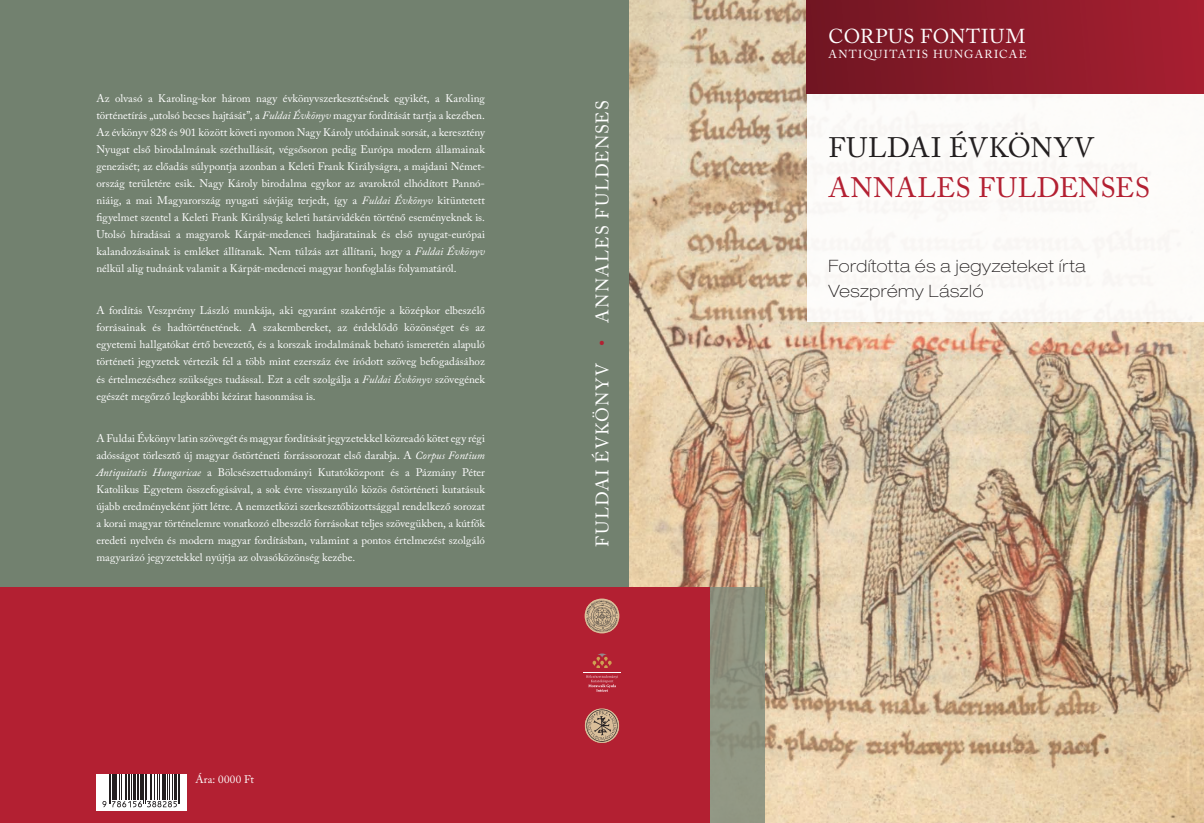
<style>
.page{position:relative;width:1204px;height:823px;background:#fff}
.page>*{position:absolute;margin:0;border:0;box-sizing:border-box;transform-origin:0 0}
.t1{font:28px "Adobe Caslon Pro";letter-spacing:.005em;color:#b32032}
.t2{font:28px "Adobe Caslon Pro";letter-spacing:.03em;color:#231f20}
.t3{font:20px "Adobe Caslon Pro";letter-spacing:.035em;color:#fff}
.t4{font:18px "Adobe Caslon Pro";letter-spacing:.06em;color:#fff}
.t5{font:100 expanded 17px/25px "Helvetica Neue LT Pro";letter-spacing:.04em;color:#231f20}
.t6{font:11.5px "Adobe Caslon Pro";letter-spacing:.11em;color:#fff}
.t7{font:11px/17px "Adobe Caslon Pro";letter-spacing:.005em;color:#fff;text-align:justify}
.t8{font:11px "Adobe Caslon Pro";letter-spacing:.035em;color:#fff}
.s1{font-style:italic}
.s2{color:#b32032}
</style>
<div class="page">
<img style="left:629px;top:0;width:574px;height:822px">
<div style="left:0;top:0;width:629px;height:822px;background:#72816f"></div>
<svg style="left:709px;top:587px;width:56px;height:235px;background:#8e907e"></svg>
<div style="left:0;top:587px;width:709px;height:235px;background:#b32032"></div>
<div style="left:96px;top:773px;width:91px;height:37px;background:#fff"></div>
<svg style="left:102px;top:801px;width:4px;height:5px"></svg>
<hr style="left:109px;top:773px;width:1px;height:30px;background:#231f20">
<hr style="left:110px;top:773px;width:1px;height:30px;background:#231f20">
<svg style="left:112px;top:773px;width:65px;height:33px"></svg>
<hr style="left:175px;top:773px;width:2px;height:26px;background:#231f20">
<hr style="left:178px;top:773px;width:1px;height:30px;background:#231f20">
<hr style="left:179px;top:773px;width:1px;height:30px;background:#231f20">
<div style="left:806px;top:0;width:397px;height:94px;background:linear-gradient(to right,#6f1622,#a71f31)"></div>
<div style="left:806px;top:94px;width:397px;height:227px;background:#fff"></div>
<img style="left:585px;top:708px;width:34px;height:34px">
<svg style="left:584px;top:598px;width:35px;height:35px"></svg>
<img style="left:586px;top:600px;width:31px;height:31px">
<svg style="left:592px;top:653px;width:19px;height:14px"></svg>
<hr style="left:583px;top:671px;width:37px;height:1px;background:#fff">
<svg style="left:586px;top:675px;width:32px;height:16px"></svg>
<p class="t7" style="left:96px;top:89px;width:390px;text-align:left">Az olvasó a Karoling-kor három nagy évkönyvszerkesztésének egyikét, a Karoling történetírás „utolsó becses hajtását”, a <span class="s1">Fuldai Évkönyv</span> magyar fordítását tartja a kezében.<br>Az évkönyv 828 és 901 között követi nyomon Nagy Károly utódainak sorsát, a keresztény Nyugat első birodalmának széthullását, végsősoron pedig Európa modern államainak genezisét; az előadás súlypontja azonban a Keleti Frank Királyságra, a majdani Német-- ország területére esik. Nagy Károly birodalma egykor az avaroktól elhódított Pannó&shy;niáig, a mai Magyarország nyugati sávjáig terjedt, így a <span class="s1">Fuldai Évkönyv</span> kitüntetett figyelmet szentel a Keleti Frank Királyság keleti határvidékén történő eseményeknek is.<br>Utolsó híradásai a magyarok Kárpát-medencei hadjáratainak és első nyugat-európai kalandozásainak is emléket állítanak. Nem túlzás azt állítani, hogy a <span class="s1">Fuldai Évkönyv </span>nélkül alig tudnánk valamit a Kárpát-medencei magyar honfoglalás folyamatáról.</p>
<p class="t7" style="left:96px;top:302px;width:390px">A fordítás Veszprémy László munkája, aki egyaránt szakértője a középkor elbeszélő forrásainak és hadtörténetének. A szakembereket, az érdeklődő közönséget és az egyetemi hallgatókat értő bevezető, és a korszak irodalmának beható ismeretén alapuló történeti jegyzetek vértezik fel a több mint ezerszáz éve íródott szöveg befogadásához és értelmezéséhez szükséges tudással. Ezt a célt szolgálja a <span class="s1">Fuldai Évkönyv</span> szövegének egészét megőrző legkorábbi kézirat hasonmása is.</p>
<p class="t7" style="left:96px;top:429px;width:390px">A Fuldai Évkönyv latin szövegét és magyar fordítását jegyzetekkel közreadó kötet egy régi adósságot törlesztő új magyar őstörténeti forrássorozat első darabja. A <span class="s1">Corpus Fontium Antiquitatis Hungaricae</span> a Bölcsészettudományi Kutatóközpont és a Pázmány Péter Katolikus Egyetem összefogásával, a sok évre visszanyúló közös őstörténeti kutatásuk újabb eredményeként jött létre. A nemzetközi szerkesztőbizottsággal rendelkező sorozat a korai magyar történelemre vonatkozó elbeszélő forrásokat teljes szövegükben, a kútfők eredeti nyelvén és modern magyar fordításban, valamint a pontos értelmezést szolgáló magyarázó jegyzetekkel nyújtja az olvasóközönség kezébe.</p>
<p class="t8" style="left:195px;top:772px;width:60px">Ára: 0000 Ft</p>
<h3 class="t4" style="left:592px;top:546px;width:447px;rotate:-90deg">FULDAI ÉVKÖNYV <span class="s2">•</span> ANNALES FULDENSES</h3>
<h2 class="t3" style="left:828px;top:24px;width:198px">CORPUS FONTIUM</h2>
<p class="t6" style="left:828px;top:47px;width:200px">ANTIQUITATIS HUNGARICAE</p>
<h1 class="t2" style="left:828px;top:131px;width:267px">FULDAI ÉVKÖNYV</h1>
<h1 class="t1" style="left:828px;top:171px;width:323px">ANNALES FULDENSES</h1>
<h3 class="t5" style="left:828px;top:253px;width:259px">Fordította és a jegyzeteket írta<br>Veszprémy László</h3>
</div>
